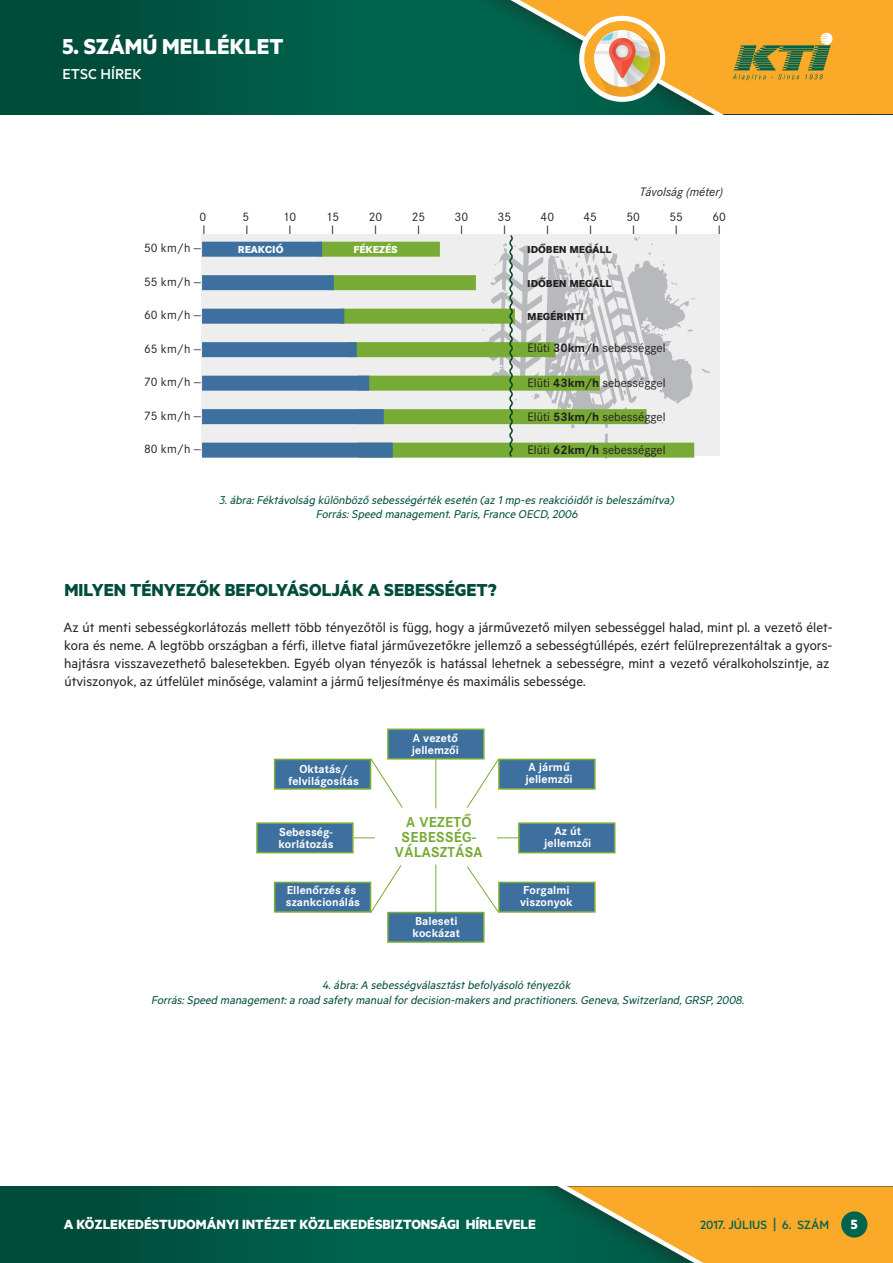
<style>
.page{position:relative;width:893px;height:1263px;background:#fff}
.page>*{position:absolute;margin:0;border:0;box-sizing:border-box;transform-origin:0 0}
.t1{font:700 24.3px "Metric";color:#fff}
.Fejezet_alcim_1{font:700 19.5px "Metric";color:#004c3b}
.t2{font:500 16.2px "Metric";color:#fff}
.Tompa{font:15px/18px "Metric";color:#231f20}
.t3{font:700 15px "Metric";color:#fff}
.t4{font:700 15px/15px "Corporate S Hu";letter-spacing:.02em;color:#78ab35;text-align:center}
.t5{font:500 13.5px "Metric";color:#00644d}
.kepelairas{font:italic 12.75px "Metric";color:#004c3b}
.t6{font:12.75px/13.5px "Corporate S Hu";color:#231f20;text-align:center}
.t7{font:italic 12.75px "Corporate S Hu";color:#231f20}
.t8{font:700 12px/12px "Corporate S Hu";letter-spacing:.005em;color:#fff}
.t9{font:800 10.5px "Corporate S Hu";color:#231f20}
.t10{font:800 10.5px "Corporate S Hu";color:#fff}
.s1{font-weight:700}
.s2{font-size:18.15px}
</style>
<div class="page">
<div style="left:0;top:1186px;width:893px;height:77px;background:linear-gradient(to bottom,#005542,#005542)"></div>
<svg style="left:374px;top:1186px;width:519px;height:77px"></svg>
<div style="left:841px;top:1211px;width:26px;height:26px;background:#00644d;border-radius:50%"></div>
<div style="left:0;top:0;width:893px;height:114px;background:linear-gradient(to bottom,#00523f,#00523f)"></div>
<svg style="left:292px;top:0;width:601px;height:114px"></svg>
<svg style="left:733px;top:33px;width:99px;height:47px"></svg>
<svg style="left:584px;top:20px;width:77px;height:77px"></svg>
<div style="left:579px;top:16px;width:86px;height:86px;border:5px solid #fff;border-radius:50%"></div>
<div style="left:202px;top:234px;width:518px;height:221px;background:#eeeeef"></div>
<svg style="left:483px;top:237px;width:227px;height:222px"></svg>
<div style="left:319px;top:242px;width:121px;height:15px;background:#78ab35"></div>
<div style="left:202px;top:242px;width:120px;height:15px;background:#3d6f9f"></div>
<div style="left:329px;top:275px;width:147px;height:15px;background:#78ab35"></div>
<div style="left:202px;top:275px;width:132px;height:15px;background:#3d6f9f"></div>
<div style="left:339px;top:309px;width:176px;height:15px;background:#78ab35"></div>
<div style="left:202px;top:309px;width:142px;height:15px;background:#3d6f9f"></div>
<div style="left:349px;top:342px;width:207px;height:15px;background:#78ab35"></div>
<div style="left:202px;top:342px;width:155px;height:15px;background:#3d6f9f"></div>
<div style="left:358px;top:376px;width:242px;height:15px;background:#78ab35"></div>
<div style="left:202px;top:376px;width:167px;height:15px;background:#3d6f9f"></div>
<div style="left:358px;top:409px;width:289px;height:15px;background:#78ab35"></div>
<div style="left:202px;top:409px;width:182px;height:15px;background:#3d6f9f"></div>
<div style="left:358px;top:443px;width:336px;height:15px;background:#78ab35"></div>
<div style="left:202px;top:443px;width:191px;height:15px;background:#3d6f9f"></div>
<svg style="left:508px;top:235px;width:6px;height:223px"></svg>
<div style="left:499px;top:759px;width:96px;height:30px;background:#3d6f9f"></div>
<div style="left:498px;top:759px;width:98px;height:31px;border:2px solid #78ab35"></div>
<svg style="left:466px;top:758px;width:34px;height:50px"></svg>
<div style="left:499px;top:882px;width:96px;height:30px;background:#3d6f9f"></div>
<div style="left:498px;top:882px;width:98px;height:31px;border:2px solid #78ab35"></div>
<svg style="left:466px;top:866px;width:34px;height:47px"></svg>
<div style="left:275px;top:759px;width:95px;height:30px;background:#3d6f9f"></div>
<div style="left:274px;top:759px;width:97px;height:31px;border:2px solid #78ab35"></div>
<svg style="left:370px;top:758px;width:33px;height:50px"></svg>
<div style="left:275px;top:882px;width:95px;height:30px;background:#3d6f9f"></div>
<div style="left:274px;top:882px;width:97px;height:31px;border:2px solid #78ab35"></div>
<svg style="left:370px;top:865px;width:32px;height:48px"></svg>
<div style="left:388px;top:912px;width:96px;height:30px;background:#3d6f9f"></div>
<div style="left:387px;top:912px;width:97px;height:31px;border:2px solid #78ab35"></div>
<hr style="left:435px;top:864px;width:1px;height:48px;background:#78ab35">
<div style="left:388px;top:729px;width:96px;height:30px;background:#3d6f9f"></div>
<div style="left:387px;top:728px;width:97px;height:31px;border:2px solid #78ab35"></div>
<hr style="left:435px;top:759px;width:1px;height:49px;background:#78ab35">
<div style="left:257px;top:823px;width:96px;height:29px;background:#3d6f9f"></div>
<div style="left:256px;top:822px;width:98px;height:31px;border:2px solid #78ab35"></div>
<svg style="left:354px;top:837px;width:21px;height:1px"></svg>
<div style="left:519px;top:823px;width:96px;height:29px;background:#3d6f9f"></div>
<div style="left:518px;top:822px;width:97px;height:31px;border:2px solid #78ab35"></div>
<svg style="left:497px;top:837px;width:21px;height:1px"></svg>
<p class="t1" style="left:63px;top:31px;width:223px">5. SZÁMÚ MELLÉKLET</p>
<p class="t2" style="left:63px;top:65px;width:81px">ETSC HÍREK</p>
<p class="t7" style="left:640px;top:185px;width:85px">Távolság (méter)</p>
<p class="t6" style="left:199px;top:210px;width:9px;text-align:left">0 |</p>
<p class="t6" style="left:712px;top:210px;width:15px">60 |</p>
<p class="t6" style="left:283px;top:210px;width:15px">10 |</p>
<p class="t6" style="left:369px;top:210px;width:15px">20 |</p>
<p class="t6" style="left:412px;top:210px;width:15px">25 |</p>
<p class="t6" style="left:455px;top:210px;width:15px">30 |</p>
<p class="t6" style="left:498px;top:210px;width:15px">35 |</p>
<p class="t6" style="left:540px;top:210px;width:15px">40 |</p>
<p class="t6" style="left:626px;top:210px;width:15px">50 |</p>
<p class="t6" style="left:326px;top:210px;width:15px">15 |</p>
<p class="t6" style="left:583px;top:210px;width:15px">45 |</p>
<p class="t6" style="left:242px;top:210px;width:9px;text-align:left">5 |</p>
<p class="t6" style="left:669px;top:210px;width:15px">55 |</p>
<p class="t6" style="left:144px;top:242px;width:58px">50 km/h —</p>
<p class="t6" style="left:144px;top:275px;width:58px">55 km/h —</p>
<p class="t6" style="left:144px;top:308px;width:58px">60 km/h —</p>
<p class="t6" style="left:144px;top:342px;width:58px">65 km/h —</p>
<p class="t6" style="left:144px;top:375px;width:58px">70 km/h —</p>
<p class="t6" style="left:144px;top:409px;width:58px">75 km/h —</p>
<p class="t6" style="left:144px;top:442px;width:58px">80 km/h —</p>
<p class="t10" style="left:238px;top:244px;width:47px">REAKCIÓ</p>
<p class="t10" style="left:353px;top:244px;width:46px">FÉKEZÉS</p>
<p class="t9" style="left:527px;top:244px;width:86px">IDŐBEN MEGÁLL</p>
<p class="t9" style="left:527px;top:278px;width:86px">IDŐBEN MEGÁLL</p>
<p class="t9" style="left:527px;top:310px;width:58px">MEGÉRINTI</p>
<p class="t6" style="left:528px;top:341px;width:140px">Elüti <span class="s1">30km/h</span> sebességgel</p>
<p class="t6" style="left:528px;top:376px;width:140px">Elüti <span class="s1">43km/h</span> sebességgel</p>
<p class="t6" style="left:528px;top:410px;width:140px">Elüti <span class="s1">53km/h</span> sebességgel</p>
<p class="t6" style="left:528px;top:443px;width:140px">Elüti <span class="s1">62km/h</span> sebességgel</p>
<p class="kepelairas" style="left:219px;top:493px;width:458px">3.ábra:Féktávolság különböző sebességérték esetén (az 1mp-es reakcióidőtis beleszámítva)</p>
<p class="kepelairas" style="left:316px;top:507px;width:266px">Forrás:Speed management.Paris,France OECD,2006</p>
<p class="Fejezet_alcim_1" style="left:64px;top:578px;width:434px">MILYEN TÉNYEZŐK BEFOLYÁSOLJÁK A SEBESSÉGET?</p>
<p class="Tompa" style="left:63px;top:617px;width:771px">Az út menti sebességkorlátozás mellett több tényezőtől is függ, hogy a járművezető milyen sebességgel halad, mint pl. a vezető élet&shy;kora és neme. A legtöbb országban a férfi, illetve fiatal járművezetőkre jellemző a sebességtúllépés, ezért felülreprezentáltak a gyors&shy;hajtásra visszavezethető balesetekben. Egyéb olyan tényezők is hatással lehetnek a sebességre, mint a vezető véralkoholszintje, az útviszonyok, az útfelület minősége, valamint a jármű teljesítménye és maximális sebessége.</p>
<p class="t8" style="left:288px;top:763px;width:72px;text-align:center">Oktatás/ felvilágosítás</p>
<p class="t8" style="left:278px;top:826px;width:57px">Sebesség&shy;korlátozás</p>
<p class="t8" style="left:286px;top:885px;width:76px">Ellenőrzés és szankcionálás</p>
<p class="t8" style="left:412px;top:732px;width:49px">A vezető jellemzői</p>
<p class="t4" style="left:395px;top:815px;width:89px">A VEZETŐ<br>SEBESSÉG-<br>VÁLASZTÁSA</p>
<p class="t8" style="left:413px;top:915px;width:49px">Baleseti kockázat</p>
<p class="t8" style="left:525px;top:762px;width:49px">A jármű jellemzői</p>
<p class="t8" style="left:544px;top:826px;width:49px;text-align:center">Az út jellemzői</p>
<p class="t8" style="left:520px;top:885px;width:54px">Forgalmi viszonyok</p>
<p class="kepelairas" style="left:322px;top:978px;width:252px">4.ábra:A sebességválasztástbefolyásoló tényezők</p>
<p class="kepelairas" style="left:151px;top:992px;width:597px">Forrás:Speed management:a road safety manualfordecision-makers and practitioners.Geneva,Switzerland,GRSP,2008.</p>
<p class="t3" style="left:64px;top:1215px;width:474px">A KÖZLEKEDÉSTUDOMÁNYI INTÉZET KÖZLEKEDÉSBIZTONSÁGI HÍRLEVELE</p>
<p class="t5" style="left:700px;top:1217px;width:131px">2017. JÚLIUS <span class="s2">|</span> 6. SZÁM</p>
<p class="t3" style="left:851px;top:1215px;width:8px">5</p>
</div>
